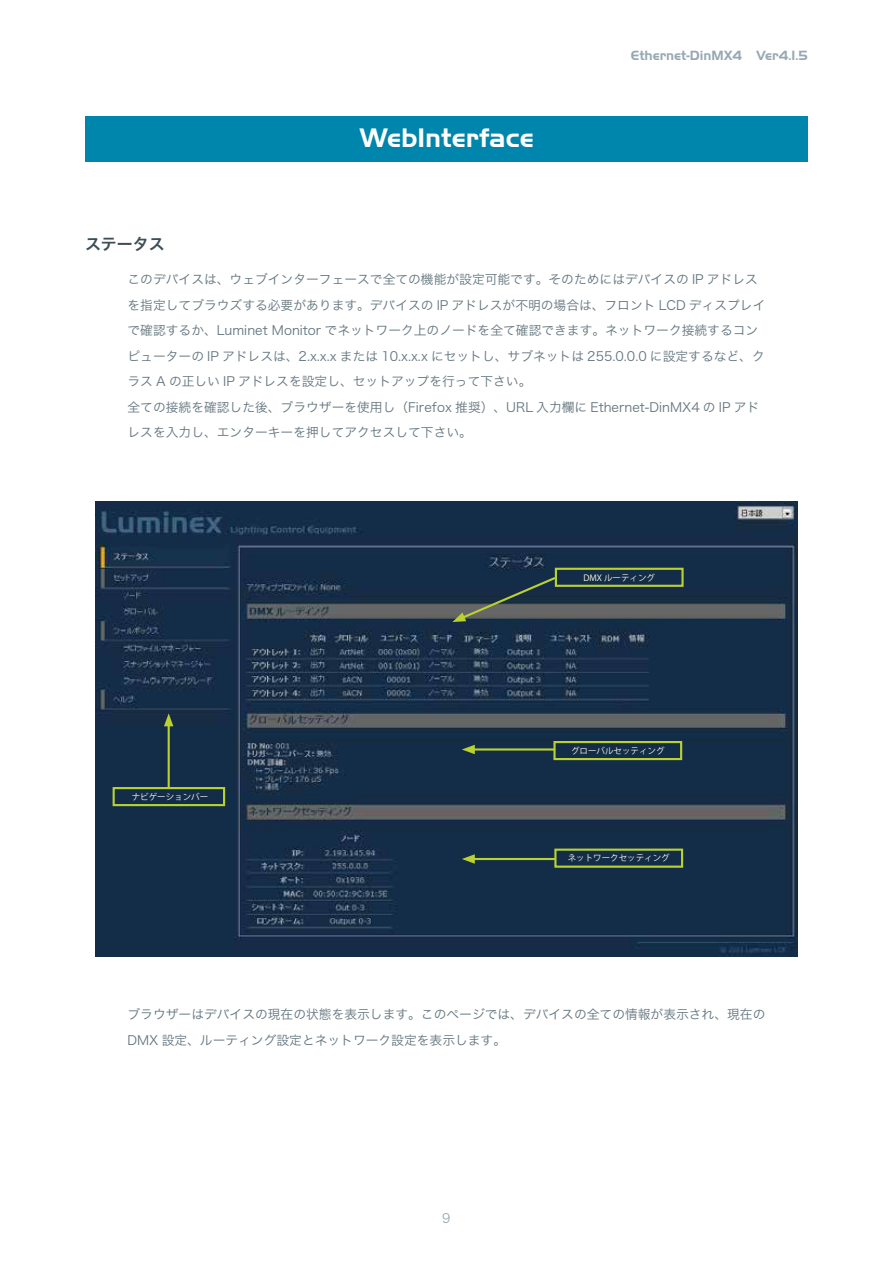
<style>
.page{position:relative;width:893px;height:1263px;background:#fff}
.page>*{position:absolute;margin:0;border:0;box-sizing:border-box;transform-origin:0 0}
.t1{font:700 27.6px "Handel Got D";color:#fff}
.t2{font:15.9px "Hira Kaku Pro W6";color:#3d4e57}
.t3{font:700 13.8px "Handel Got D";color:#96a9b3}
.t4{font:12.75px/25.5px "Hira Kaku Pro W3";color:#63757e}
.t5{font:12.75px "Hira Kaku Pro W3";color:#96a9b3}
.t6{font:8.55px "Koz Go Pro";color:#fffde9}
.t7{font:8.55px "Koz Go Pro";color:#fff}
</style>
<div class="page">
<img style="left:96px;top:502px;width:701px;height:455px">
<div style="left:85px;top:117px;width:723px;height:45px;background:#0086ac"></div>
<svg style="left:452px;top:575px;width:105px;height:47px;background:#35464d"></svg>
<div style="left:554px;top:848px;width:129px;height:20px;border:2px solid #bad231"></div>
<div style="left:553px;top:741px;width:129px;height:19px;border:2px solid #bad231"></div>
<div style="left:555px;top:568px;width:129px;height:19px;border:2px solid #bad231"></div>
<div style="left:113px;top:787px;width:112px;height:19px;border:2px solid #bad231"></div>
<hr style="left:471px;top:748px;width:83px;height:2px;background:#bad231">
<svg style="left:462px;top:745px;width:13px;height:9px"></svg>
<hr style="left:168px;top:722px;width:2px;height:65px;background:#bad231">
<svg style="left:164px;top:713px;width:9px;height:13px"></svg>
<hr style="left:471px;top:858px;width:83px;height:2px;background:#bad231">
<svg style="left:462px;top:854px;width:13px;height:10px"></svg>
<p class="t2" style="left:85px;top:230px;width:81px">ステータス</p>
<h1 class="t1" style="left:359px;top:122px;width:176px">WebInterface</h1>
<p class="t3" style="left:631px;top:48px;width:179px">Ethernet-DinMX4 Ver4.1.5</p>
<p class="t4" style="left:128px;top:266px;width:639px">このデバイスは、ウェブインターフェースで全ての機能が設定可能です。そのためにはデバイスの IP アドレスを指定してブラウズする必要があります。デバイスの IP アドレスが不明の場合は、フロント LCD ディスプレイで確認するか、Luminet Monitor でネットワーク上のノードを全て確認できます。ネットワーク接続するコンピューターの IP アドレスは、2.x.x.x または 10.x.x.x にセットし、サブネットは 255.0.0.0 に設定するなど、クラス A の正しい IP アドレスを設定し、セットアップを行って下さい。<br>全ての接続を確認した後、ブラウザーを使用し（Firefox 推奨）、URL 入力欄に Ethernet-DinMX4 の IP アドレスを入力し、エンターキーを押してアクセスして下さい。</p>
<p class="t6" style="left:583px;top:572px;width:73px">DMX ルーティング</p>
<p class="t7" style="left:132px;top:791px;width:78px">ナビゲーションバー</p>
<p class="t6" style="left:571px;top:745px;width:95px">グローバルセッティング</p>
<p class="t6" style="left:568px;top:853px;width:104px">ネットワークセッティング</p>
<p class="t4" style="left:128px;top:1000px;width:639px">ブラウザーはデバイスの現在の状態を表示します。このページでは、デバイスの全ての情報が表示され、現在の<br>DMX 設定、ルーティング設定とネットワーク設定を表示します。</p>
<p class="t5" style="left:442px;top:1207px;width:10px">9</p>
</div>
